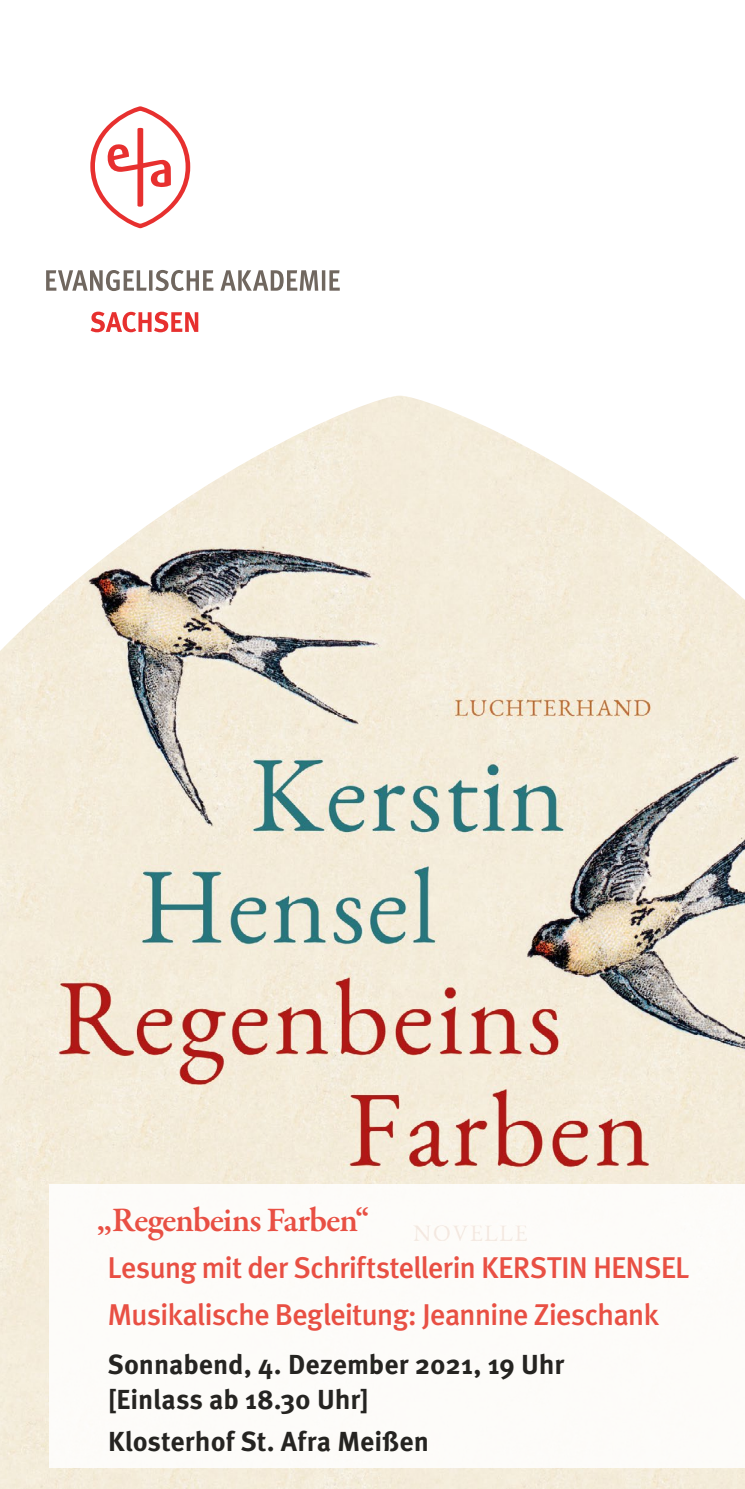
<style>
.page{position:relative;width:745px;height:1489px;background:#fff}
.page>*{position:absolute;margin:0;border:0;box-sizing:border-box;transform-origin:0 0}
.t1{font:600 35px "Garamond Premr Pro";letter-spacing:-.03em;color:#e73429}
.t2{font:500 30px/47px "Meta OT";letter-spacing:-.035em;color:#e73429}
.t3{font:700 27.5px/35px "Meta OT";color:#000}
</style>
<div class="page">
<img style="left:0;top:395px;width:744px;height:1093px">
<svg style="left:46px;top:270px;width:293px;height:21px"></svg>
<svg style="left:90px;top:106px;width:100px;height:122px"></svg>
<svg style="left:91px;top:311px;width:107px;height:21px"></svg>
<div style="left:50px;top:1183px;width:694px;height:284px;background:#fff"></div>
<p class="t1" style="left:97px;top:1198px;width:274px">„Regenbeins Farben“</p>
<p class="t2" style="left:107px;top:1244px;width:583px">Lesung mit der Schriftstellerin KERSTIN HENSEL<br>Musikalische Begleitung: Jeannine Zieschank</p>
<p class="t3" style="left:107px;top:1347px;width:458px">Sonnabend, 4. Dezember 2021, 19 Uhr [Einlass ab 18.30 Uhr]</p>
<p class="t3" style="left:108px;top:1424px;width:322px">Klosterhof St. Afra Meißen</p>
</div>
